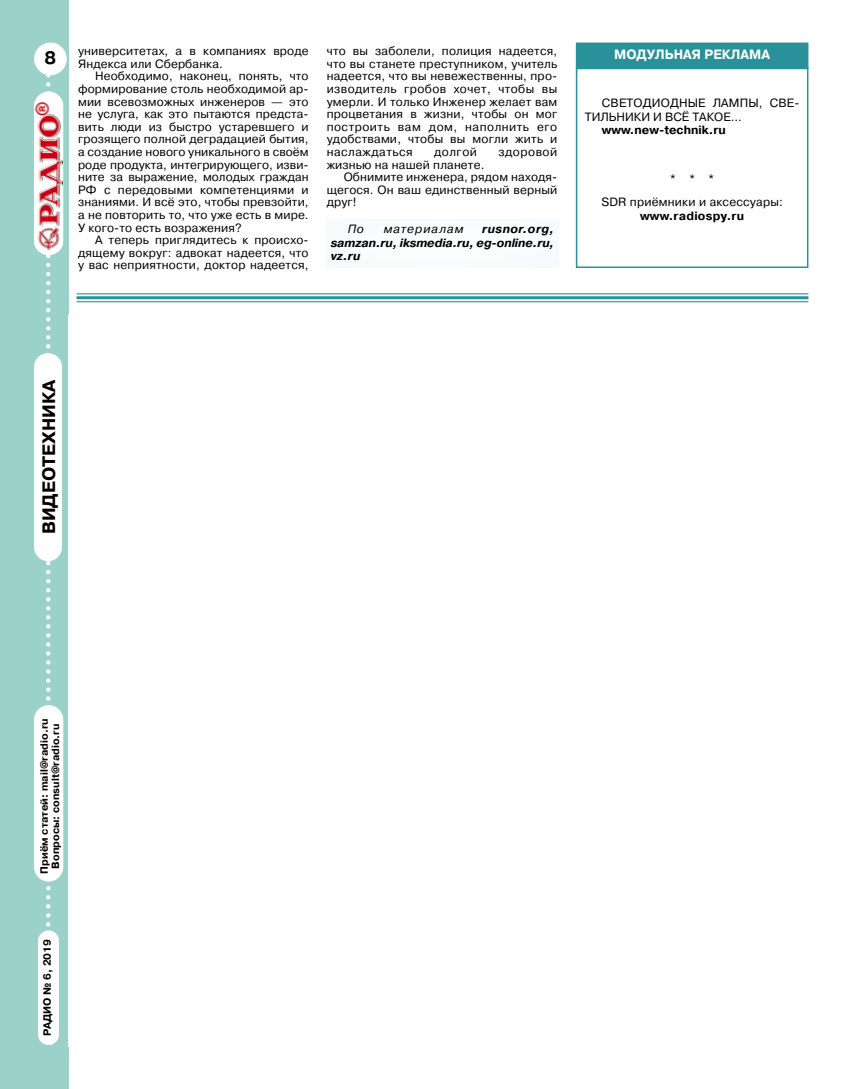
<style>
.page{position:relative;width:851px;height:1089px;background:#fff}
.page>*{position:absolute;margin:0;border:0;box-sizing:border-box;transform-origin:0 0}
.t1{font:700 18px "Pragmatica C";color:#000}
.t2{font:700 13.5px "Pragmatica C";color:#fff;scale:.95 1}
.t3{font:13.5px "Pragmatica C";color:#000}
.t4{font:12px/12.6px "Pragmatica C";letter-spacing:.01em;color:#000;text-align:justify}
.t5{font:italic 700 12px/13.5px "Pragmatica C";letter-spacing:-.005em;color:#000;text-align:justify}
.t6{font:700 12px "Pragmatica C";color:#000}
.t7{font:700 12px "Pragmatica C";letter-spacing:.02em;color:#000}
.t8{font:italic 12px "Pragmatica C";letter-spacing:.085em;color:#000}
.t9{font:12px "Pragmatica C";letter-spacing:.04em;color:#000}
.t10{font:700 10.5px/11.1px "Pragmatica C";color:#000;text-align:center}
</style>
<div class="page">
<div style="left:326px;top:219px;width:232px;height:49px;background:#f9fcfc"></div>
<div style="left:0;top:0;width:68px;height:1089px;background:#9ad1c8"></div>
<div style="left:38px;top:930px;width:21px;height:115px;background:#fff;border-radius:10px"></div>
<div style="left:34px;top:43px;width:33px;height:32px;background:#fff;border-radius:50%"></div>
<svg style="left:34px;top:55px;width:28px;height:885px"></svg>
<div style="left:34px;top:705px;width:29px;height:176px;background:#fff;border-radius:15px"></div>
<div style="left:34px;top:91px;width:29px;height:164px;background:#fff;border-radius:15px"></div>
<img style="left:34px;top:103px;width:29px;height:148px">
<hr style="left:77px;top:293px;width:731px;height:1px;background:#28919a">
<hr style="left:77px;top:296px;width:731px;height:3px;background:#28919a">
<hr style="left:77px;top:301px;width:731px;height:1px;background:#28919a">
<div style="left:575px;top:67px;width:233px;height:201px;border:2px solid #28919a"></div>
<div style="left:577px;top:44px;width:229px;height:24px;background:#28919a"></div>
<div style="left:575px;top:43px;width:233px;height:26px;border:2px solid #28919a"></div>
<h1 class="t1" style="left:45px;top:47px;width:13px">8</h1>
<p class="t4" style="left:78px;top:45px;width:232px">университетах, а в компаниях вроде<br>Яндекса или Сбербанка.</p>
<p class="t4" style="left:78px;top:70px;width:232px;text-indent:17px">Необходимо, наконец, понять, что формирование столь необходимой ар&shy;мии всевозможных инженеров — это не услуга, как это пытаются предста&shy;вить люди из быстро устаревшего и грозящего полной деградацией бытия, а создание нового уникального в своём роде продукта, интегрирующего, изви&shy;ните за выражение, молодых граждан РФ с передовыми компетенциями и знаниями. И всё это, чтобы превзойти, а не повторить то, что уже есть в мире.<br>У кого-то есть возражения?</p>
<p class="t4" style="left:78px;top:234px;width:232px;text-indent:17px">А теперь приглядитесь к происхо&shy;дящему вокруг: адвокат надеется, что у вас неприятности, доктор надеется,</p>
<p class="t4" style="left:326px;top:45px;width:232px">что вы заболели, полиция надеется, что вы станете преступником, учитель надеется, что вы невежественны, про&shy;изводитель гробов хочет, чтобы вы умерли. И только Инженер желает вам процветания в жизни, чтобы он мог построить вам дом, наполнить его удобствами, чтобы вы могли жить и наслаждаться</p>
<p class="t4" style="left:434px;top:145px;width:44px">долгой</p>
<p class="t9" style="left:498px;top:145px;width:60px">здоровой</p>
<p class="t4" style="left:326px;top:158px;width:159px">жизнью на нашей планете.</p>
<p class="t4" style="left:343px;top:171px;width:215px">Обнимите инженера, рядом находя-</p>
<p class="t4" style="left:326px;top:183px;width:232px">щегося. Он ваш единственный верный</p>
<p class="t4" style="left:326px;top:196px;width:31px">друг!</p>
<p class="t8" style="left:347px;top:222px;width:18px">По</p>
<p class="t8" style="left:383px;top:222px;width:81px">материалам</p>
<p class="t5" style="left:330px;top:222px;width:225px;text-indent:151px">rusnor.org, samzan.ru, iksmedia.ru, eg-online.ru, vz.ru</p>
<p class="t2" style="left:614px;top:47px;width:165px">МОДУЛЬНАЯ РЕКЛАМА</p>
<p class="t4" style="left:584px;top:96px;width:216px;line-height:13.5px;text-indent:17px">СВЕТОДИОДНЫЕ ЛАМПЫ, СВЕ-<br>ТИЛЬНИКИ И ВСЁ ТАКОЕ...</p>
<p class="t6" style="left:601px;top:123px;width:125px">www.new-technik.ru</p>
<p class="t3" style="left:669px;top:171px;width:46px">***</p>
<p class="t4" style="left:601px;top:196px;width:183px">SDR приёмники и аксессуары:</p>
<p class="t7" style="left:640px;top:209px;width:106px">www.radiospy.ru</p>
<h1 class="t1" style="left:39px;top:534px;width:156px;rotate:-90deg">ВИДЕОТЕХНИКА</h1>
<p class="t10" style="left:39px;top:873px;width:157px;rotate:-90deg">Приём статей: mail@radio.ru<br>Вопросы: consult@radio.ru</p>
<p class="t10" style="left:42px;top:1036px;width:99px;rotate:-90deg">РАДИО № 6, 2019</p>
</div>
